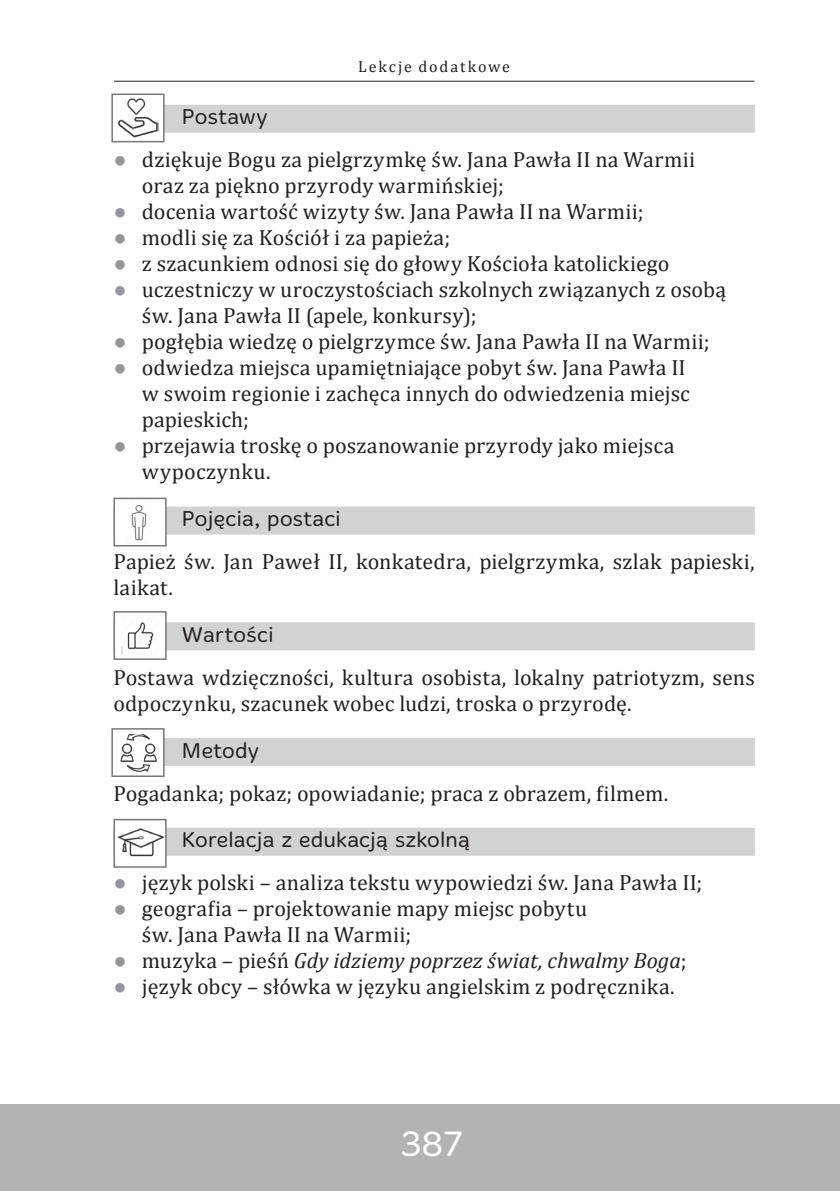
<style>
.page{position:relative;width:840px;height:1191px;background:#fff}
.page>*{position:absolute;margin:0;border:0;box-sizing:border-box;transform-origin:0 0}
.t1{font:300 36px "Merge";color:#fff}
.t2{font:22px/26px "Cambria";letter-spacing:.01em;color:#231f20}
.t3{font:italic 22px "Cambria";letter-spacing:-.005em;color:#231f20}
.t4{font:300 22px "Merge";letter-spacing:.01em;color:#231f20}
.t5{font:16px "Cambria";letter-spacing:.115em;color:#231f20}
.s1{font-family:"Arial";color:#939598}
.s2{font-family:"Merge";font-weight:300}
.s3{font-family:"Arial";font-style:normal;color:#939598}
.s4{font-style:normal}
</style>
<div class="page">
<hr style="left:0;top:1104px;width:1px;height:87px;background:#b2b3b7">
<div style="left:1px;top:1104px;width:838px;height:87px;background:#b2b3b7"></div>
<hr style="left:114px;top:81px;width:640px;height:1px;background:#231f20">
<div style="left:113px;top:105px;width:641px;height:28px;background:#d1d2d4"></div>
<div style="left:113px;top:506px;width:641px;height:28px;background:#d1d2d4"></div>
<div style="left:113px;top:622px;width:641px;height:28px;background:#d1d2d4"></div>
<div style="left:113px;top:738px;width:641px;height:28px;background:#d1d2d4"></div>
<div style="left:113px;top:827px;width:641px;height:28px;background:#d1d2d4"></div>
<div style="left:112px;top:94px;width:52px;height:48px;background:#fff"></div>
<img style="left:118px;top:98px;width:41px;height:40px">
<div style="left:111px;top:94px;width:53px;height:48px;border:2px solid #76787b"></div>
<div style="left:113px;top:497px;width:53px;height:49px;background:#fff;border:2px solid #76787b"></div>
<img style="left:127px;top:504px;width:22px;height:40px">
<div style="left:113px;top:611px;width:53px;height:49px;background:#fff;border:2px solid #76787b"></div>
<img style="left:121px;top:622px;width:33px;height:32px">
<div style="left:112px;top:729px;width:52px;height:47px;background:#fff"></div>
<img style="left:121px;top:734px;width:36px;height:38px">
<div style="left:111px;top:728px;width:53px;height:49px;border:2px solid #76787b"></div>
<div style="left:114px;top:819px;width:52px;height:48px;background:#fff"></div>
<img style="left:117px;top:828px;width:46px;height:29px">
<div style="left:113px;top:819px;width:53px;height:48px;border:2px solid #76787b"></div>
<p class="t5" style="left:358px;top:57px;width:153px">Lekcje dodatkowe</p>
<p class="t4" style="left:181px;top:104px;width:88px">Postawy</p>
<p class="t2" style="left:142px;top:147px;width:554px;text-indent:-28px"><span class="s1">●</span> dziękuje Bogu za pielgrzymkę św. Jana Pawła II na Warmii oraz za piękno przyrody warmińskiej;</p>
<p class="t2" style="left:113px;top:199px;width:531px"><span class="s1">●</span> docenia wartość wizyty św. Jana Pawła II na Warmii;</p>
<p class="t2" style="left:113px;top:225px;width:338px"><span class="s1">●</span> modli się za Kościół i za papieża;</p>
<p class="t2" style="left:113px;top:251px;width:557px"><span class="s1">●</span> z szacunkiem odnosi się do głowy Kościoła katolickiego</p>
<p class="t2" style="left:142px;top:277px;width:585px;text-indent:-28px"><span class="s1">●</span> uczestniczy w uroczystościach szkolnych związanych z osobą św. Jana Pawła II (apele, konkursy);</p>
<p class="t2" style="left:113px;top:329px;width:597px"><span class="s1">●</span> pogłębia wiedzę o pielgrzymce św. Jana Pawła II na Warmii;</p>
<p class="t2" style="left:142px;top:355px;width:549px;text-indent:-28px"><span class="s1">●</span> odwiedza miejsca upamiętniające pobyt św. Jana Pawła II w swoim regionie i zachęca innych do odwiedzenia miejsc papieskich;</p>
<p class="t2" style="left:142px;top:433px;width:533px;text-indent:-28px"><span class="s1">●</span> przejawia troskę o poszanowanie przyrody jako miejsca wypoczynku.</p>
<p class="t2" style="left:113px;top:497px;width:642px;line-height:43px;text-indent:68px"><span class="s2">Pojęcia, postaci<br></span>Papież św. Jan Paweł II, konkatedra, pielgrzymka, szlak papieski,</p>
<p class="t2" style="left:113px;top:574px;width:61px">laikat.</p>
<p class="t2" style="left:113px;top:613px;width:642px;line-height:43px;text-indent:68px"><span class="s2">Wartości<br></span>Postawa wdzięczności, kultura osobista, lokalny patriotyzm, sens</p>
<p class="t2" style="left:181px;top:680px;width:451px;line-height:46.6px;text-indent:-68px">odpoczynku, szacunek wobec ludzi, troska o przyrodę.<br><span class="s2">Metody</span></p>
<p class="t2" style="left:181px;top:769px;width:488px;line-height:46.6px;text-indent:-68px">Pogadanka; pokaz; opowiadanie; praca z obrazem, filmem.<br><span class="s2">Korelacja z edukacją szkolną</span></p>
<p class="t2" style="left:113px;top:869px;width:590px"><span class="s1">●</span> język polski – analiza tekstu wypowiedzi św. Jana Pawła II;</p>
<p class="t2" style="left:142px;top:895px;width:446px;text-indent:-28px"><span class="s1">●</span> geografia – projektowanie mapy miejsc pobytu św. Jana Pawła II na Warmii;</p>
<p class="t3" style="left:113px;top:945px;width:574px"><span class="s3">●</span> <span class="s4">muzyka – pieśń</span> Gdy idziemy poprzez świat, chwalmy Boga<span class="s4">;</span></p>
<p class="t2" style="left:113px;top:973px;width:562px"><span class="s1">●</span> język obcy – słówka w języku angielskim z podręcznika.</p>
<p class="t1" style="left:400px;top:1122px;width:64px">387</p>
</div>
